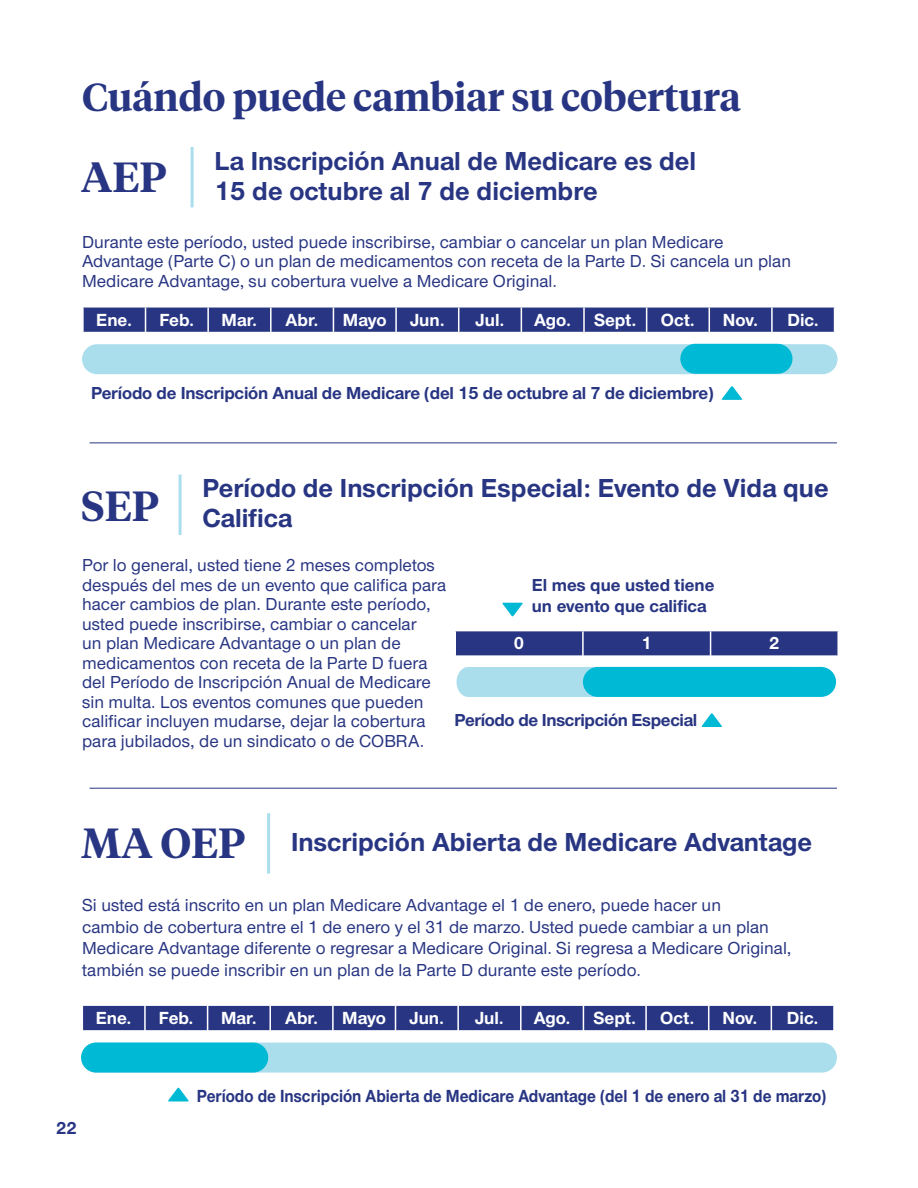
<style>
.page{position:relative;width:918px;height:1188px;background:#fff}
.page>*{position:absolute;margin:0;border:0;box-sizing:border-box;transform-origin:0 0}
.t1{font:600 42px "UHC Serif Headline";color:#283582}
.t2{font:600 39px "UHC Serif Headline";color:#283582}
.t3{font:700 27px/30px "UHC Sans";color:#283582}
.t4{font:700 18.15px "UHC Sans";color:#fff}
.t5{font:700 18.15px "UHC Sans";color:#283582;scale:.9 1}
.Bullet_Body_Sans___U{font:500 18px/19.5px "UHC Sans";color:#283582}
.t6{font:700 18px/21.6px "UHC Sans";letter-spacing:-.01em;color:#283582}
.t7{font:700 18px "UHC Sans";color:#fff}
</style>
<div class="page">
<hr style="left:191px;top:147px;width:3px;height:60px;background:#aadeed">
<hr style="left:267px;top:813px;width:3px;height:61px;background:#aadeed">
<svg style="left:83px;top:308px;width:752px;height:24px;background:#2f3b86"></svg>
<div style="left:82px;top:344px;width:756px;height:30px;background:#aadeed;border-radius:15px"></div>
<div style="left:680px;top:344px;width:113px;height:30px;background:#00b9d4;border-radius:15px"></div>
<svg style="left:721px;top:386px;width:21px;height:14px"></svg>
<hr style="left:179px;top:475px;width:3px;height:60px;background:#aadeed">
<div style="left:455px;top:631px;width:382px;height:24px;background:#283582"></div>
<div style="left:457px;top:667px;width:137px;height:30px;background:#aadeed"></div>
<svg style="left:502px;top:603px;width:21px;height:14px"></svg>
<svg style="left:701px;top:713px;width:21px;height:14px"></svg>
<div style="left:583px;top:667px;width:253px;height:30px;background:#00b9d4;border-radius:15px"></div>
<div style="left:83px;top:1006px;width:750px;height:24px;background:#283582"></div>
<div style="left:82px;top:1043px;width:755px;height:30px;background:#aadeed;border-radius:15px"></div>
<div style="left:81px;top:1043px;width:187px;height:30px;background:#00b9d4;border-radius:15px"></div>
<svg style="left:168px;top:1087px;width:21px;height:15px"></svg>
<hr style="left:90px;top:788px;width:747px;height:1px;background:#283582">
<hr style="left:90px;top:442px;width:747px;height:1px;background:#283582">
<p class="t2" style="left:82px;top:70px;width:660px">Cuándo puede cambiar su cobertura</p>
<p class="t1" style="left:81px;top:148px;width:87px">AEP</p>
<p class="t3" style="left:215px;top:145px;width:483px">La Inscripción Anual de Medicare es del<br>15 de octubre al 7 de diciembre</p>
<p class="Bullet_Body_Sans___U" style="left:82px;top:231px;width:710px">Durante este período, usted puede inscribirse, cambiar o cancelar un plan Medicare<br>Advantage (Parte C) o un plan de medicamentos con receta de la Parte D. Si cancela un plan<br>Medicare Advantage, su cobertura vuelve a Medicare Original.</p>
<p class="t4" style="left:96px;top:307px;width:37px">Ene.</p>
<p class="t4" style="left:159px;top:307px;width:36px">Feb.</p>
<p class="t4" style="left:222px;top:307px;width:37px">Mar.</p>
<p class="t4" style="left:286px;top:307px;width:35px">Abr.</p>
<p class="t4" style="left:343px;top:307px;width:45px">Mayo</p>
<p class="t4" style="left:410px;top:307px;width:36px">Jun.</p>
<p class="t4" style="left:476px;top:307px;width:30px">Jul.</p>
<p class="t4" style="left:534px;top:307px;width:38px">Ago.</p>
<p class="t4" style="left:594px;top:307px;width:44px">Sept.</p>
<p class="t4" style="left:661px;top:307px;width:36px">Oct.</p>
<p class="t4" style="left:723px;top:307px;width:37px">Nov.</p>
<p class="t4" style="left:787px;top:307px;width:33px">Dic.</p>
<p class="t6" style="left:91px;top:381px;width:624px">Período de Inscripción Anual de Medicare (del 15 de octubre al 7 de diciembre)</p>
<p class="t1" style="left:81px;top:477px;width:79px">SEP</p>
<p class="t3" style="left:203px;top:473px;width:628px">Período de Inscripción Especial: Evento de Vida que</p>
<p class="t3" style="left:203px;top:503px;width:91px">Califica</p>
<p class="Bullet_Body_Sans___U" style="left:82px;top:555px;width:366px">Por lo general, usted tiene 2 meses completos después del mes de un evento que califica para hacer cambios de plan. Durante este período, usted puede inscribirse, cambiar o cancelar<br>un plan Medicare Advantage o un plan de medicamentos con receta de la Parte D fuera del Período de Inscripción Anual de Medicare sin multa. Los eventos comunes que pueden calificar incluyen mudarse, dejar la cobertura para jubilados, de un sindicato o de COBRA.</p>
<p class="t6" style="left:532px;top:573px;width:184px">El mes que usted tiene un evento que califica</p>
<p class="t7" style="left:514px;top:631px;width:12px">0</p>
<p class="t7" style="left:642px;top:631px;width:12px">1</p>
<p class="t7" style="left:769px;top:631px;width:12px">2</p>
<p class="t6" style="left:454px;top:708px;width:244px">Período de Inscripción Especial</p>
<p class="t1" style="left:81px;top:815px;width:166px">MA OEP</p>
<p class="t3" style="left:291px;top:826px;width:523px">Inscripción Abierta de Medicare Advantage</p>
<p class="Bullet_Body_Sans___U" style="left:82px;top:894px;width:711px;line-height:21.6px">Si usted está inscrito en un plan Medicare Advantage el 1 de enero, puede hacer un<br>cambio de cobertura entre el 1 de enero y el 31 de marzo. Usted puede cambiar a un plan Medicare Advantage diferente o regresar a Medicare Original. Si regresa a Medicare Original, también se puede inscribir en un plan de la Parte D durante este período.</p>
<p class="t4" style="left:96px;top:1006px;width:37px">Ene.</p>
<p class="t4" style="left:159px;top:1006px;width:36px">Feb.</p>
<p class="t4" style="left:221px;top:1006px;width:37px">Mar.</p>
<p class="t4" style="left:285px;top:1006px;width:35px">Abr.</p>
<p class="t4" style="left:342px;top:1006px;width:45px">Mayo</p>
<p class="t4" style="left:410px;top:1006px;width:36px">Jun.</p>
<p class="t4" style="left:475px;top:1006px;width:30px">Jul.</p>
<p class="t4" style="left:534px;top:1006px;width:38px">Ago.</p>
<p class="t4" style="left:593px;top:1006px;width:44px">Sept.</p>
<p class="t4" style="left:660px;top:1006px;width:36px">Oct.</p>
<p class="t4" style="left:722px;top:1006px;width:37px">Nov.</p>
<p class="t4" style="left:787px;top:1006px;width:33px">Dic.</p>
<p class="t6" style="left:56px;top:1117px;width:22px">22</p>
<p class="t5" style="left:197px;top:1083px;width:701px">Período de Inscripción Abierta de Medicare Advantage (del 1 de enero al 31 de marzo)</p>
</div>
